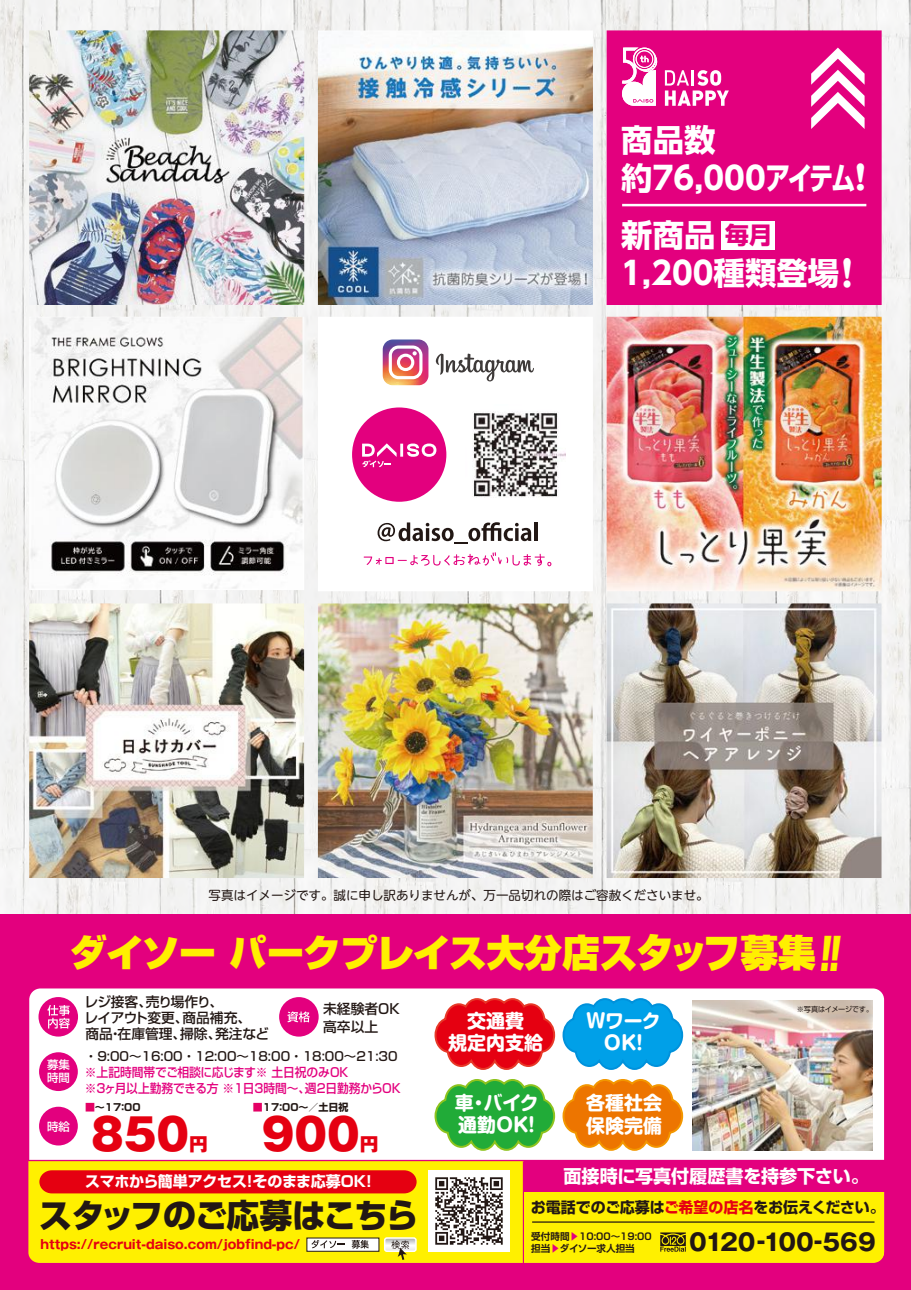
<style>
.page{position:relative;width:911px;height:1290px;background:#fff}
.page>*{position:absolute;margin:0;border:0;box-sizing:border-box;transform-origin:0 0}
.t1{font:800 43.12px "Gothic MB101 Pro";color:#e50011}
.t2{font:900 37.5px "Shin Go Pro";letter-spacing:-.02em;color:#fff000}
.t3{font:800 32.88px "Shin Go Pro";letter-spacing:-.04em;color:#221714}
.t4{font:700 31.38px/37.8px "UD Shin Go Pro";color:#fff}
.t5{font:700 23.75px "UD Shin Go Pro";color:#e3007e}
.t6{font:700 23.38px "Gothic MB101 Pro";color:#221714}
.t7{font:700 19px/22.1px "Shin M Go Pro";color:#fff}
.t8{font:800 18.25px "Gothic MB101 Pro";color:#e50011}
.t9{font:700 18px "Shin Go Pro";color:#fff}
.t10{font:700 15px "Shin Go Pro";color:#221714}
.t11{font:700 15px "Shin Go Pro";letter-spacing:-.02em;color:#fff}
.t12{font:500 13.75px/16.2px "Shin Go Pro";color:#221714}
.t13{font:700 12.62px "Gothic MB101 Pro";color:#e50011}
.t14{font:500 12.5px/16.2px "Shin Go Pro";letter-spacing:-.015em;color:#e3007e;scale:.94 1}
.t15{font:12.5px "UD Shin M Go Pro";color:#221714}
.t16{font:500 12.5px "Shin Go Pro";color:#221714}
.t17{font:500 11.38px/12.8px "Shin Go Pro";color:#fff}
.t18{font:700 10px "Shin Go Pro";color:#221714}
.t19{font:700 9.62px/12.2px "Shin Go Pro De";color:#221714}
.t20{font:7.38px "Shin Go Pro";letter-spacing:-.04em;color:#221714}
.s1{font-family:"Kanteiryu Std";font-weight:900;font-size:36.12px}
.s2{font-family:"Kanteiryu Std";font-weight:900;font-size:39.25px}
.s3{font-size:40.5px}
.s4{font-size:44.62px}
.s5{color:#e40065}
.s6{color:#e50011}
.s7{color:#e3007e}
</style>
<div class="page">
<img style="left:0;top:1px;width:911px;height:914px">
<div style="left:0;top:915px;width:911px;height:375px;background:#e3007e"></div>
<svg style="left:318px;top:317px;width:275px;height:274px"></svg>
<svg style="left:377px;top:522px;width:154px;height:22px"></svg>
<hr style="left:534px;top:522px;width:3px;height:19px;background:#221714">
<svg style="left:364px;top:552px;width:187px;height:14px"></svg>
<svg style="left:435px;top:353px;width:99px;height:28px"></svg>
<svg style="left:383px;top:339px;width:45px;height:46px"></svg>
<img style="left:465px;top:404px;width:100px;height:101px">
<div style="left:352px;top:407px;width:94px;height:95px;background:#e3007e;border-radius:50%"></div>
<svg style="left:362px;top:443px;width:74px;height:24px"></svg>
<div style="left:606px;top:30px;width:275px;height:275px;background:#e3007e"></div>
<svg style="left:811px;top:48px;width:53px;height:81px"></svg>
<div style="left:721px;top:221px;width:54px;height:28px;background:#fff"></div>
<hr style="left:622px;top:204px;width:244px;height:2px;background:#fff">
<img style="left:29px;top:317px;width:275px;height:273px">
<img style="left:318px;top:30px;width:275px;height:275px">
<img style="left:318px;top:603px;width:275px;height:275px">
<img style="left:606px;top:317px;width:275px;height:274px">
<img style="left:29px;top:603px;width:275px;height:275px">
<img style="left:29px;top:30px;width:275px;height:275px">
<img style="left:606px;top:603px;width:275px;height:275px">
<svg style="left:665px;top:70px;width:64px;height:36px"></svg>
<svg style="left:622px;top:48px;width:36px;height:58px"></svg>
<div style="left:29px;top:988px;width:855px;height:274px;background:#fff;border-radius:11px"></div>
<div style="left:28px;top:1161px;width:495px;height:102px;background:#fff000"></div>
<hr style="left:22px;top:1160px;width:862px;height:1px;background:#e3007e">
<div style="left:39px;top:1170px;width:377px;height:23px;background:#e50011"></div>
<div style="left:384px;top:1237px;width:33px;height:15px;border:1px solid #fff;border-radius:2px"></div>
<svg style="left:385px;top:1238px;width:31px;height:22px"></svg>
<svg style="left:306px;top:1237px;width:73px;height:14px"></svg>
<svg style="left:311px;top:1240px;width:34px;height:8px"></svg>
<svg style="left:352px;top:1240px;width:17px;height:8px"></svg>
<svg style="left:523px;top:1161px;width:361px;height:102px;background:#f3a227"></svg>
<img style="left:428px;top:1171px;width:81px;height:81px">
<hr style="left:532px;top:1221px;width:342px;height:1px;background:#221714">
<img style="left:692px;top:1000px;width:180px;height:150px">
<svg style="left:434px;top:1079px;width:250px;height:72px"></svg>
<svg style="left:434px;top:998px;width:250px;height:72px"></svg>
<div style="left:38px;top:997px;width:40px;height:39px;background:#e3007e;border-radius:50%"></div>
<div style="left:279px;top:997px;width:40px;height:39px;background:#e3007e;border-radius:50%"></div>
<svg style="left:287px;top:1011px;width:23px;height:11px"></svg>
<svg style="left:47px;top:1005px;width:23px;height:23px"></svg>
<div style="left:39px;top:1107px;width:39px;height:38px;background:#e3007e;border-radius:50%"></div>
<div style="left:39px;top:1052px;width:39px;height:39px;background:#e3007e;border-radius:50%"></div>
<h3 class="t4" style="left:621px;top:120px;width:257px">商品数<br>約76,000アイテム<span class="s1">！</span></h3>
<h3 class="t5" style="left:725px;top:216px;width:49px">毎月</h3>
<h3 class="t4" style="left:621px;top:216px;width:243px">新商品<br>1,200種類登場<span class="s2">！</span></h3>
<p class="t15" style="left:208px;top:885px;width:502px">写真はイメージです。誠に申し訳ありませんが、万一品切れの際はご容赦くださいませ。</p>
<h2 class="t2" style="left:70px;top:923px;width:789px">ダイソー パークプレイス大分店<span class="s3">スタッフ</span>募集<span class="s4">！！</span></h2>
<p class="t17" style="left:47px;top:1057px;width:24px">募集時間</p>
<p class="t17" style="left:47px;top:1119px;width:24px">時給</p>
<p class="t12" style="left:85px;top:992px;width:186px">レジ接客、売り場作り、<br>レイアウト変更、商品補充、<br>商品・在庫管理、掃除、発注など</p>
<p class="t12" style="left:323px;top:998px;width:78px;line-height:17.5px">未経験者OK高卒以上</p>
<p class="t16" style="left:85px;top:1046px;width:314px">・9:00～16:00・12:00～18:00・18:00～21:30</p>
<p class="t14" style="left:85px;top:1062px;width:339px">※上記時間帯でご相談に応じます※ 土日祝のみOK<br>※３ヶ月以上勤務できる方 ※１日3時間～、週2日勤務からＯＫ</p>
<p class="t18" style="left:85px;top:1099px;width:57px"><span class="s5">■</span>～17：00</p>
<h1 class="t1" style="left:91px;top:1098px;width:100px">850</h1>
<p class="t18" style="left:253px;top:1099px;width:97px"><span class="s5">■</span>17：00～／土日祝</p>
<h1 class="t1" style="left:262px;top:1098px;width:100px">900</h1>
<h3 class="t8" style="left:189px;top:1128px;width:20px">円</h3>
<h3 class="t8" style="left:360px;top:1128px;width:20px">円</h3>
<p class="t11" style="left:85px;top:1169px;width:293px">スマホから簡単アクセス！そのまま応募OK！</p>
<h3 class="t3" style="left:39px;top:1189px;width:381px">スタッフのご応募はこちら</h3>
<p class="t13" style="left:41px;top:1234px;width:261px">https://recruit-daiso.com/jobfind-pc/</p>
<h3 class="t7" style="left:448px;top:1008px;width:96px;text-align:center">交通費<br>規定内支給</h3>
<h3 class="t7" style="left:455px;top:1089px;width:88px">車・バイク通勤OK！</h3>
<h3 class="t7" style="left:586px;top:1008px;width:76px;text-align:center">Wワーク<br>OK！</h3>
<h3 class="t7" style="left:586px;top:1089px;width:77px;line-height:22.5px">各種社会保険完備</h3>
<p class="t20" style="left:796px;top:1003px;width:82px">※写真はイメージです。　</p>
<h3 class="t9" style="left:563px;top:1161px;width:307px">面接時に写真付履歴書を持参下さい。</h3>
<p class="t10" style="left:531px;top:1195px;width:355px">お電話でのご応募は<span class="s6">ご希望の店名</span>をお伝えください。</p>
<h3 class="t6" style="left:689px;top:1223px;width:188px">0120-100-569</h3>
<p class="t19" style="left:531px;top:1229px;width:122px">受付時間<span class="s7">▶</span>10:00～19:00担当<span class="s7">▶</span>ダイソー求人担当</p>
</div>
